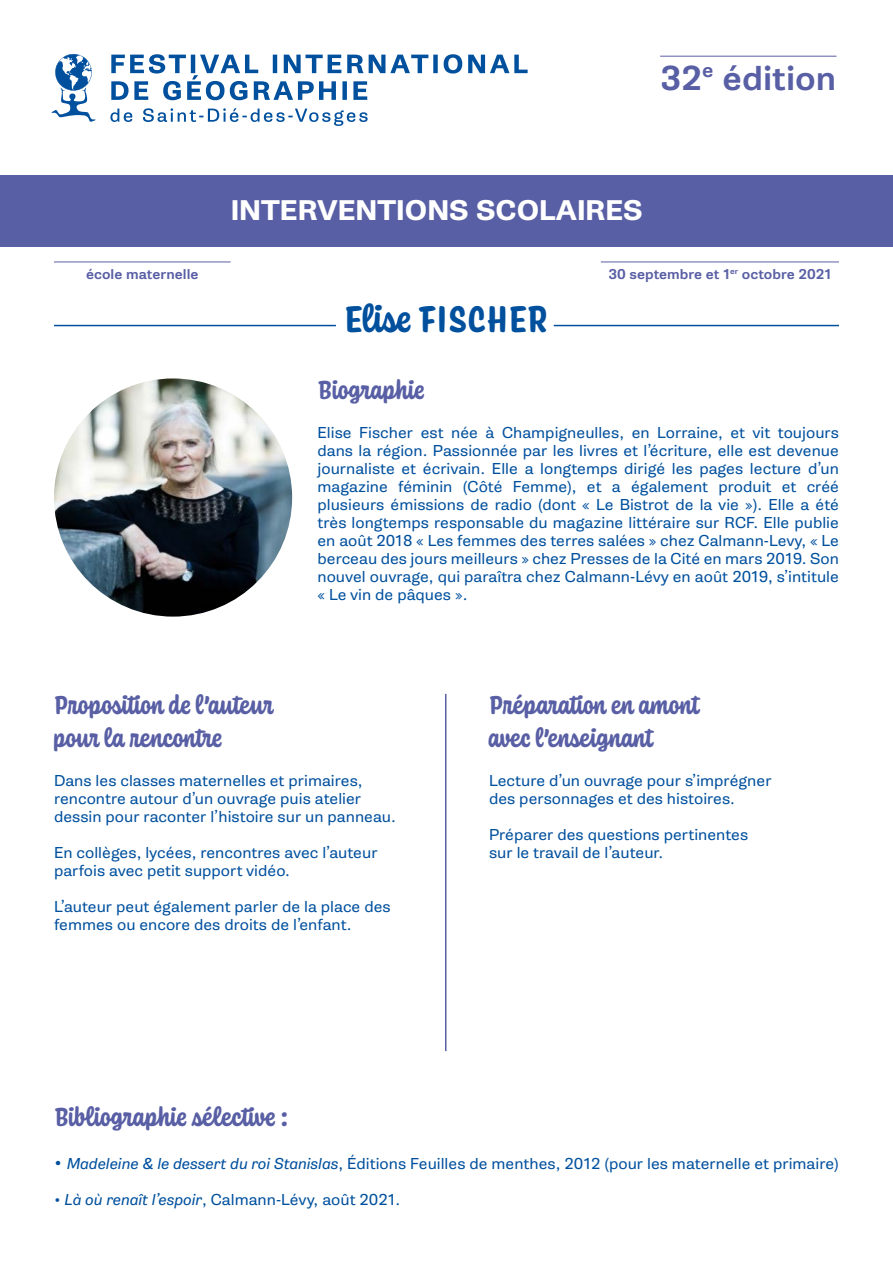
<style>
.page{position:relative;width:893px;height:1263px;background:#fff}
.page>*{position:absolute;margin:0;border:0;box-sizing:border-box;transform-origin:0 0}
.t1{font:700 39px "Coniferous";color:#00509e}
.t2{font:500 32.85px "Gira Sans";color:#595fa4}
.t3{font:700 27px/32.4px "Coniferous";color:#595fa4}
.t4{font:700 27px "Gira Sans";color:#fff}
.t5{font:15px/18px "Gira Sans";color:#00509e}
.t6{font:500 13.5px "Gira Sans";color:#595fa4}
.s1{font-size:18px}
.s2{font-style:italic}
</style>
<div class="page">
<svg style="left:110px;top:108px;width:258px;height:18px"></svg>
<svg style="left:111px;top:54px;width:417px;height:46px"></svg>
<svg style="left:51px;top:54px;width:45px;height:68px"></svg>
<hr style="left:660px;top:56px;width:176px;height:1px;background:#595fa4">
<hr style="left:54px;top:262px;width:177px;height:1px;background:#595fa4">
<hr style="left:601px;top:262px;width:238px;height:1px;background:#595fa4">
<div style="left:0;top:175px;width:893px;height:72px;background:#595fa4"></div>
<hr style="left:54px;top:325px;width:282px;height:1px;background:#00509e">
<hr style="left:554px;top:325px;width:285px;height:1px;background:#00509e">
<img style="left:54px;top:378px;width:238px;height:239px;border-radius:119px">
<hr style="left:445px;top:694px;width:1px;height:357px;background:#595fa4">
<h2 class="t2" style="left:660px;top:56px;width:178px">32<sup>e</sup> édition</h2>
<h3 class="t4" style="left:231px;top:192px;width:414px">INTERVENTIONS SCOLAIRES</h3>
<p class="t6" style="left:86px;top:265px;width:114px">école maternelle</p>
<p class="t6" style="left:609px;top:265px;width:224px">30 septembre et 1<sup>er</sup> octobre 2021</p>
<h1 class="t1" style="left:344px;top:292px;width:206px">Elise FISCHER</h1>
<h3 class="t3" style="left:317px;top:372px;width:109px">Biographie</h3>
<p class="t5" style="left:317px;top:424px;width:523px;text-align:justify">Elise Fischer est née à Champigneulles, en Lorraine, et vit toujours dans la région. Passionnée par les livres et l’écriture, elle est devenue journaliste et écrivain. Elle a longtemps dirigé les pages lecture d’un magazine féminin (Côté Femme), et a également produit et créé plusieurs émissions de radio (dont « Le Bistrot de la vie »). Elle a été très longtemps responsable du magazine littéraire sur RCF. Elle publie en août 2018 « Les femmes des terres salées » chez Calmann-Levy, « Le berceau des jours meilleurs » chez Presses de la Cité en mars 2019. Son nouvel ouvrage, qui paraîtra chez Calmann-Lévy en août 2019, s’intitule « Le vin de pâques ».</p>
<h3 class="t3" style="left:54px;top:688px;width:223px">Proposition de l’auteur pour la rencontre</h3>
<p class="t5" style="left:54px;top:772px;width:343px">Dans les classes maternelles et primaires, rencontre autour d’un ouvrage puis atelier dessin pour raconter l’histoire sur un panneau.</p>
<p class="t5" style="left:54px;top:844px;width:325px">En collèges, lycées, rencontres avec l’auteur parfois avec petit support vidéo.</p>
<p class="t5" style="left:54px;top:898px;width:338px">L’auteur peut également parler de la place des femmes ou encore des droits de l’enfant.</p>
<h3 class="t3" style="left:489px;top:688px;width:212px">Préparation en amont avec l’enseignant</h3>
<p class="t5" style="left:489px;top:772px;width:284px">Lecture d’un ouvrage pour s’imprégner des personnages et des histoires.</p>
<p class="t5" style="left:489px;top:826px;width:261px">Préparer des questions pertinentes sur le travail de l’auteur.</p>
<h3 class="t3" style="left:54px;top:1099px;width:235px">Bibliographie sélective :</h3>
<p class="t5" style="left:54px;top:1155px;width:786px"><span class="s1">•</span> <span class="s2">Madeleine &amp; le dessert du roi Stanislas</span>, Éditions Feuilles de menthes, 2012 (pour les maternelle et primaire)</p>
<p class="t5" style="left:54px;top:1191px;width:348px">• <span class="s2">Là où renaît l’espoir</span>, Calmann-Lévy, août 2021.</p>
</div>
